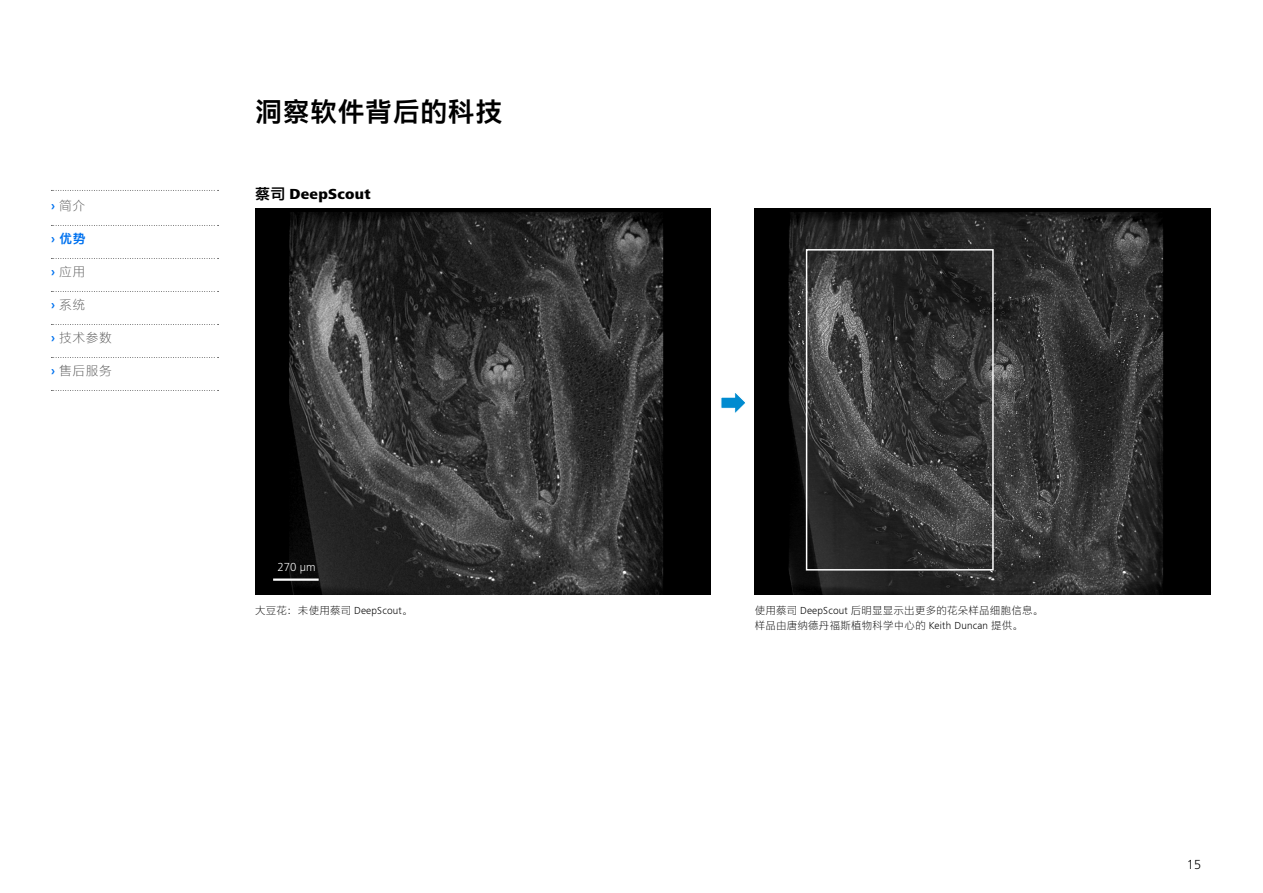
<style>
.page{position:relative;width:1263px;height:893px;background:#fff}
.page>*{position:absolute;margin:0;border:0;box-sizing:border-box;transform-origin:0 0}
.t1{font:27px "M Ying Hei PRC W7";letter-spacing:.02em;color:#000}
.t2{font:800 15px "ZEISS Frutiger Next W1 G";letter-spacing:.02em;color:#000}
.t3{font:300 13.5px "ZEISS Frutiger Next W1 G";color:#000}
.t4{font:12.75px "M Ying Hei PRC W3";letter-spacing:.04em;color:#595959}
.t5{font:12.75px "M Ying Hei PRC W7";color:#0072ef}
.t6{font:300 12px "ZEISS Frutiger Next W1 G";color:#fff}
.t7{font:10.5px/15px "M Ying Hei PRC W3";letter-spacing:.02em;color:#000}
.s1{font-family:"ZEISS Frutiger Next W1 G";font-weight:700;color:#0072ef}
.s2{font-family:"ZEISS Frutiger Next W1 G";font-weight:700}
.s3{font-family:"M Ying Hei PRC W7";font-weight:400}
.s4{font-family:"ZEISS Frutiger Next W1 G";font-weight:300}
</style>
<div class="page">
<svg style="left:51px;top:190px;width:168px;height:1px"></svg>
<svg style="left:51px;top:225px;width:168px;height:1px"></svg>
<svg style="left:51px;top:258px;width:168px;height:1px"></svg>
<svg style="left:51px;top:291px;width:168px;height:1px"></svg>
<svg style="left:51px;top:324px;width:168px;height:1px"></svg>
<svg style="left:51px;top:357px;width:168px;height:1px"></svg>
<svg style="left:51px;top:390px;width:168px;height:1px"></svg>
<img style="left:255px;top:209px;width:456px;height:386px">
<img style="left:755px;top:209px;width:456px;height:386px">
<hr style="left:273px;top:578px;width:46px;height:3px;background:#fff">
<svg style="left:721px;top:393px;width:24px;height:20px"></svg>
<div style="left:806px;top:249px;width:188px;height:322px;border:2px solid #fff"></div>
<p class="t4" style="left:51px;top:198px;width:36px"><span class="s1">›</span> 简介</p>
<p class="t5" style="left:51px;top:231px;width:36px"><span class="s2">›</span> 优势</p>
<p class="t4" style="left:51px;top:264px;width:36px"><span class="s1">›</span> 应用</p>
<p class="t4" style="left:51px;top:297px;width:36px"><span class="s1">›</span> 系统</p>
<p class="t4" style="left:51px;top:330px;width:62px"><span class="s1">›</span> 技术参数</p>
<p class="t4" style="left:51px;top:363px;width:62px"><span class="s1">›</span> 售后服务</p>
<h1 class="t1" style="left:255px;top:95px;width:249px">洞察软件背后的科技</h1>
<h2 class="t2" style="left:255px;top:183px;width:117px"><span class="s3">蔡司</span> DeepScout</h2>
<p class="t6" style="left:278px;top:559px;width:40px">270 µm</p>
<p class="t7" style="left:255px;top:603px;width:159px">大豆花：未使用蔡司 <span class="s4">DeepScout</span>。</p>
<p class="t7" style="left:755px;top:603px;width:290px">使用蔡司 <span class="s4">DeepScout</span> 后明显显示出更多的花朵样品细胞信息。样品由唐纳德丹福斯植物科学中心的 <span class="s4">Keith Duncan</span> 提供。</p>
<p class="t3" style="left:1187px;top:855px;width:16px">15</p>
</div>
